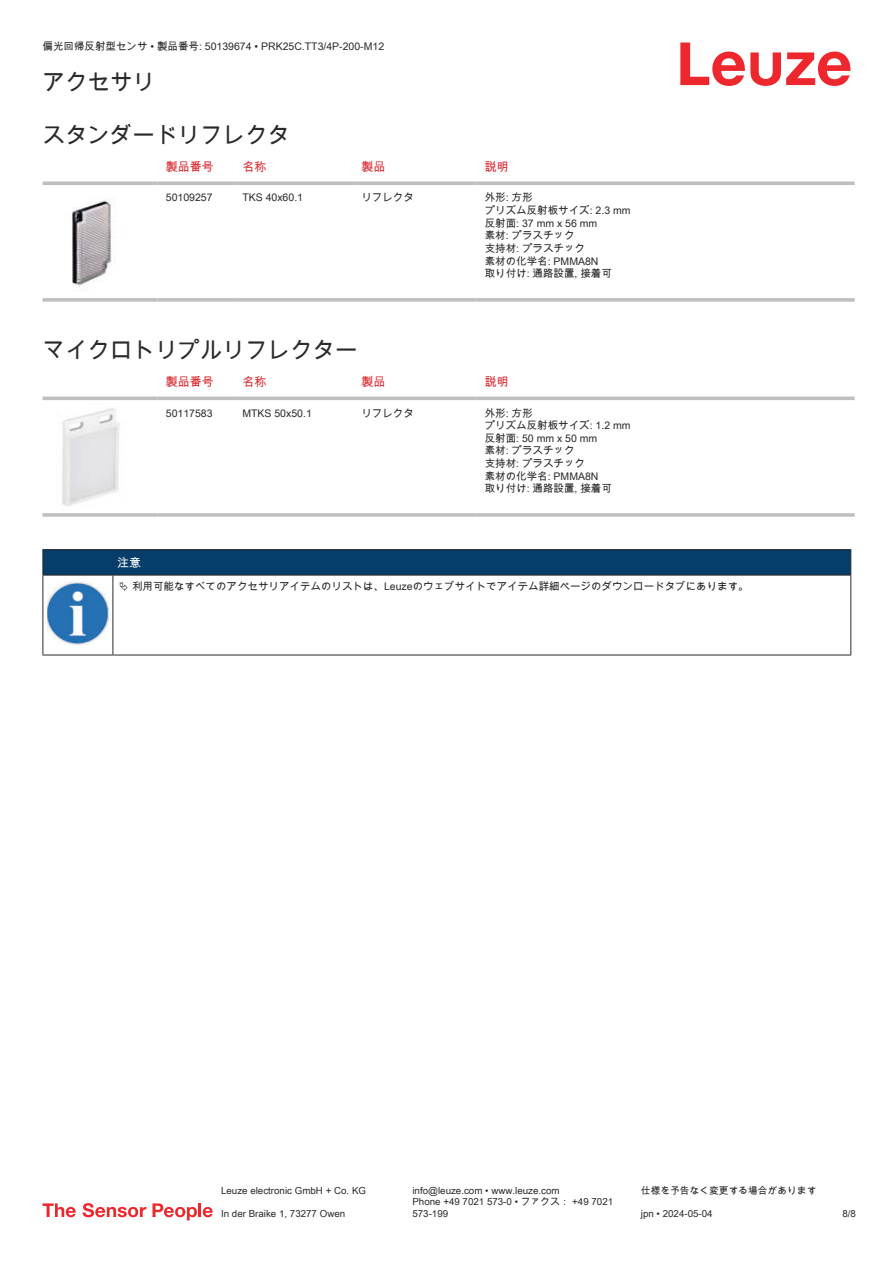
<style>
.page{position:relative;width:893px;height:1263px;background:#fff}
.page>*{position:absolute;margin:0;border:0;box-sizing:border-box;transform-origin:0 0}
.t1{font:22.5px "Arial Unicode MS";color:#2b292a}
.t2{font:12px "Arial Unicode MS";color:#db2a30}
.t3{font:12px "Arial Unicode MS";color:#fff}
.t4{font:10.5px/12.6px "Arial Unicode MS";color:#2b292a}
.t5{font:9.75px/11.7px "Arial Unicode MS";color:#2b292a}
</style>
<div class="page">
<svg style="left:680px;top:43px;width:170px;height:43px"></svg>
<svg style="left:43px;top:181px;width:114px;height:4px"></svg>
<svg style="left:157px;top:181px;width:77px;height:4px"></svg>
<svg style="left:234px;top:181px;width:119px;height:4px"></svg>
<svg style="left:353px;top:181px;width:123px;height:4px"></svg>
<svg style="left:476px;top:181px;width:379px;height:4px;background:#c4c6c8"></svg>
<svg style="left:43px;top:298px;width:114px;height:4px"></svg>
<svg style="left:157px;top:298px;width:77px;height:4px"></svg>
<svg style="left:234px;top:298px;width:119px;height:4px"></svg>
<svg style="left:353px;top:298px;width:123px;height:4px"></svg>
<svg style="left:476px;top:298px;width:379px;height:4px;background:#c3c5c7"></svg>
<img style="left:72px;top:200px;width:44px;height:87px">
<svg style="left:43px;top:396px;width:812px;height:1px"></svg>
<hr style="left:43px;top:397px;width:114px;height:3px;background:#bdbfc1">
<hr style="left:157px;top:397px;width:77px;height:3px;background:#bdbfc1">
<hr style="left:234px;top:397px;width:119px;height:3px;background:#bdbfc1">
<hr style="left:353px;top:397px;width:123px;height:3px;background:#bdbfc1">
<hr style="left:476px;top:397px;width:379px;height:3px;background:#bdbfc1">
<hr style="left:43px;top:513px;width:114px;height:4px;background:#bdbfc1">
<hr style="left:157px;top:513px;width:77px;height:4px;background:#c7c9ca">
<hr style="left:234px;top:513px;width:119px;height:4px;background:#bdbfc1">
<hr style="left:353px;top:513px;width:123px;height:4px;background:#bdbfc1">
<hr style="left:476px;top:513px;width:379px;height:4px;background:#c7c9ca">
<img style="left:62px;top:408px;width:58px;height:98px">
<svg style="left:44px;top:576px;width:806px;height:79px"></svg>
<hr style="left:43px;top:549px;width:70px;height:1px;background:#2b292a">
<hr style="left:43px;top:575px;width:70px;height:1px;background:#2b292a">
<hr style="left:113px;top:549px;width:738px;height:1px;background:#2b292a">
<div style="left:43px;top:550px;width:808px;height:25px;background:#063d69"></div>
<hr style="left:113px;top:575px;width:738px;height:1px;background:#2b292a">
<hr style="left:43px;top:575px;width:1px;height:75px;background:#2b292a">
<hr style="left:113px;top:575px;width:1px;height:75px;background:#2b292a">
<hr style="left:850px;top:575px;width:1px;height:75px;background:#2b292a">
<hr style="left:43px;top:655px;width:70px;height:1px;background:#2b292a">
<hr style="left:113px;top:655px;width:738px;height:1px;background:#2b292a">
<img style="left:47px;top:581px;width:61px;height:63px">
<div style="left:115px;top:576px;width:734px;height:20px;background:#fff"></div>
<svg style="left:43px;top:1203px;width:33px;height:14px"></svg>
<svg style="left:83px;top:1203px;width:63px;height:14px"></svg>
<svg style="left:153px;top:1203px;width:44px;height:17px"></svg>
<hr style="left:198px;top:1203px;width:3px;height:14px;background:#ed272d">
<svg style="left:203px;top:1207px;width:10px;height:10px"></svg>
<p class="t4" style="left:43px;top:40px;width:343px">偏光回帰反射型センサ • 製品番号: 50139674 • PRK25C.TT3/4P-200-M12</p>
<h1 class="t1" style="left:43px;top:66px;width:114px">アクセサリ</h1>
<h1 class="t1" style="left:43px;top:119px;width:249px">スタンダードリフレクタ</h1>
<p class="t2" style="left:166px;top:158px;width:49px">製品番号</p>
<p class="t2" style="left:242px;top:158px;width:25px">名称</p>
<p class="t2" style="left:361px;top:158px;width:25px">製品</p>
<p class="t2" style="left:485px;top:158px;width:25px">説明</p>
<p class="t4" style="left:166px;top:191px;width:48px">50109257</p>
<p class="t4" style="left:242px;top:191px;width:62px">TKS 40x60.1</p>
<p class="t4" style="left:361px;top:191px;width:54px">リフレクタ</p>
<p class="t4" style="left:485px;top:191px;width:147px">外形: 方形<br>プリズム反射板サイズ: 2.3 mm反射面: 37 mm x 56 mm<br>素材: プラスチック<br>支持材: プラスチック<br>素材の化学名: PMMA8N<br>取り付け: 通路設置, 接着可</p>
<h1 class="t1" style="left:43px;top:334px;width:317px">マイクロトリプルリフレクター</h1>
<p class="t2" style="left:166px;top:373px;width:49px">製品番号</p>
<p class="t2" style="left:242px;top:373px;width:25px">名称</p>
<p class="t2" style="left:361px;top:373px;width:25px">製品</p>
<p class="t2" style="left:485px;top:373px;width:25px">説明</p>
<p class="t4" style="left:166px;top:406px;width:48px">50117583</p>
<p class="t4" style="left:242px;top:406px;width:71px">MTKS 50x50.1</p>
<p class="t4" style="left:361px;top:406px;width:54px">リフレクタ</p>
<p class="t4" style="left:485px;top:406px;width:147px">外形: 方形<br>プリズム反射板サイズ: 1.2 mm反射面: 50 mm x 50 mm<br>素材: プラスチック<br>支持材: プラスチック<br>素材の化学名: PMMA8N<br>取り付け: 通路設置, 接着可</p>
<p class="t3" style="left:117px;top:554px;width:25px">注意</p>
<p class="t4" style="left:132px;top:580px;width:618px">利用可能なすべてのアクセサリアイテムのリストは、Leuzeのウェブサイトでアイテム詳細ページのダウンロードタブにあります。</p>
<p class="t5" style="left:221px;top:1184px;width:146px">Leuze electronic GmbH + Co. KG</p>
<p class="t5" style="left:412px;top:1184px;width:149px">info@leuze.com • www.leuze.com</p>
<p class="t5" style="left:641px;top:1184px;width:177px">仕様を予告なく変更する場合があります</p>
<p class="t5" style="left:221px;top:1207px;width:126px">In der Braike 1, 73277 Owen</p>
<p class="t5" style="left:412px;top:1196px;width:202px">Phone +49 7021 573-0 • ファクス： +49 7021<br>573-199</p>
<p class="t5" style="left:641px;top:1207px;width:73px">jpn • 2024-05-04</p>
<p class="t5" style="left:842px;top:1207px;width:15px">8/8</p>
</div>
